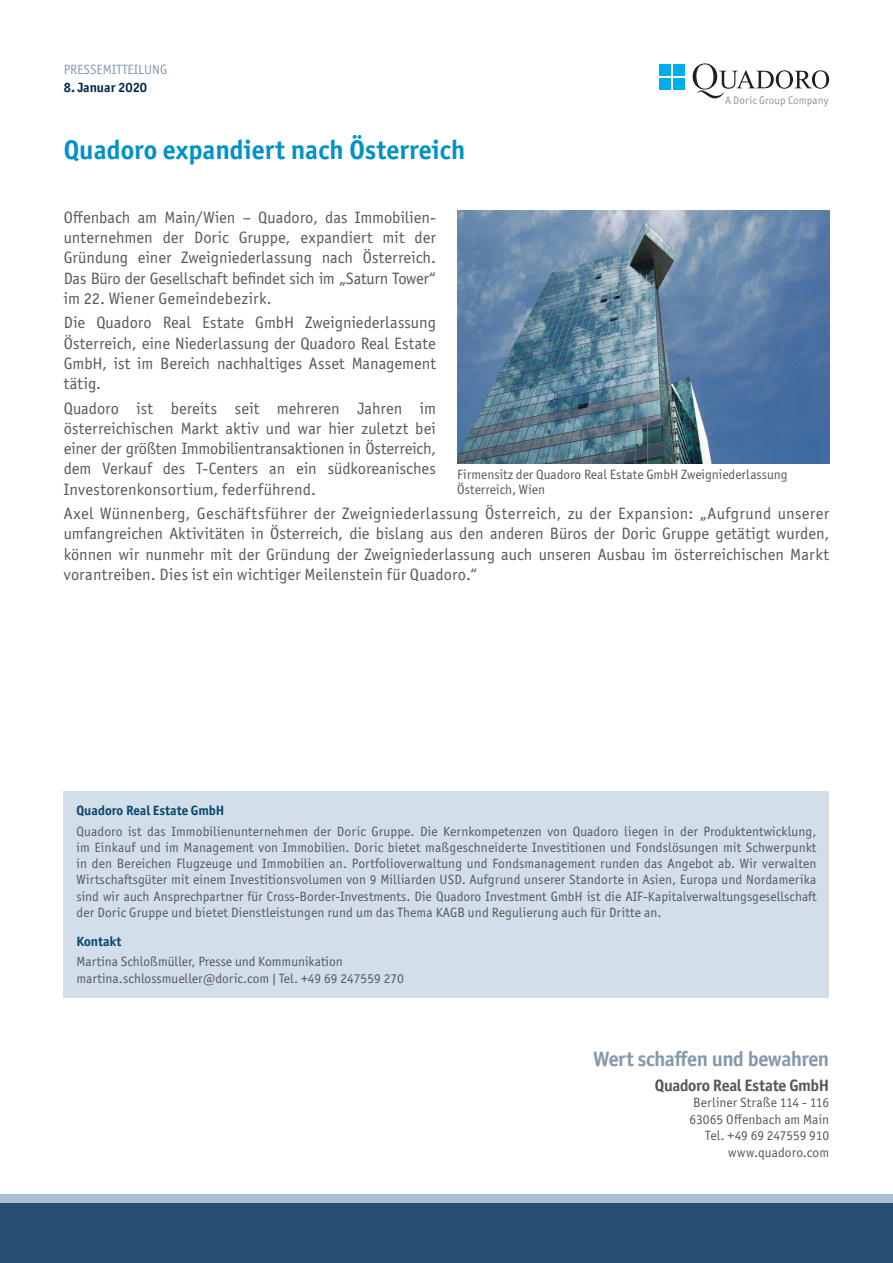
<style>
.page{position:relative;width:893px;height:1263px;background:#fff}
.page>*{position:absolute;margin:0;border:0;box-sizing:border-box;transform-origin:0 0}
.Titel_3{font:700 27px "Officina Sans ITC Std";color:#0092c8}
.Wert_schaffen_und_be{font:700 21px "Officina Sans ITC Std";letter-spacing:-.025em;color:#8699ab}
.Fließtext_deutsch{font:16.5px/20.2px "Officina Sans ITC Std";letter-spacing:.005em;color:#57585a;text-align:justify}
.Quadoro_Doric_Real_E{font:700 16.5px "Officina Sans ITC Std";letter-spacing:-.02em;color:#57585a}
.Fließtext_-_blauer_K{font:13.5px/16.2px "Officina Sans ITC Std";color:#57585a}
.Adresse{font:13.5px "Officina Sans ITC Std";letter-spacing:.005em;color:#57585a}
.Überschrift_-_blauer{font:700 13.5px "Officina Sans ITC Std";color:#084469}
.Titel_2{font:13.5px "Officina Sans ITC Std";color:#8699ab}
.Titel_2-2{font:700 13.5px "Officina Sans ITC Std";color:#00254c}
.t1{font:11.1px "Officina Sans ITC Std";letter-spacing:.005em;color:#939598}
</style>
<div class="page">
<div style="left:0;top:1201px;width:893px;height:62px;background:#274f74"></div>
<div style="left:0;top:1194px;width:893px;height:9px;background:#aebed2"></div>
<div style="left:659px;top:64px;width:12px;height:11px;background:#00aeef"></div>
<div style="left:674px;top:64px;width:11px;height:11px;background:#00aeef"></div>
<div style="left:659px;top:78px;width:12px;height:11px;background:#00aeef"></div>
<div style="left:674px;top:78px;width:11px;height:11px;background:#00aeef"></div>
<svg style="left:693px;top:63px;width:136px;height:35px"></svg>
<div style="left:64px;top:791px;width:765px;height:206px;background:#d2dfeb"></div>
<img style="left:457px;top:211px;width:372px;height:253px">
<p class="Titel_2" style="left:64px;top:61px;width:105px">PRESSEMITTEILUNG</p>
<p class="Titel_2-2" style="left:64px;top:79px;width:85px">8. Januar 2020</p>
<p class="Titel_3" style="left:64px;top:133px;width:403px">Quadoro expandiert nach Österreich</p>
<p class="t1" style="left:725px;top:93px;width:105px">A Doric Group Company</p>
<p class="Fließtext_deutsch" style="left:64px;top:207px;width:374px">Offenbach am Main/Wien – Quadoro, das Immobilien&shy;unternehmen der Doric Gruppe, expandiert mit der Gründung einer Zweigniederlassung nach Österreich.<br>Das Büro der Gesellschaft befindet sich im „Saturn Tower“ im 22. Wiener Gemeindebezirk.</p>
<p class="Fließtext_deutsch" style="left:64px;top:313px;width:374px">Die Quadoro Real Estate GmbH Zweigniederlassung Österreich, eine Niederlassung der Quadoro Real Estate GmbH, ist im Bereich nachhaltiges Asset Management tätig.</p>
<p class="Fließtext_deutsch" style="left:64px;top:398px;width:374px">Quadoro ist bereits seit mehreren Jahren im österreichischen Markt aktiv und war hier zuletzt bei einer der größten Immobilientransaktionen in Österreich, dem Verkauf des T-Centers an ein südkoreanisches Investorenkonsortium, federführend.</p>
<p class="Fließtext_deutsch" style="left:64px;top:503px;width:767px">Axel Wünnenberg, Geschäftsführer der Zweigniederlassung Österreich, zu der Expansion: „Aufgrund unserer umfangreichen Aktivitäten in Österreich, die bislang aus den anderen Büros der Doric Gruppe getätigt wurden, können wir nunmehr mit der Gründung der Zweigniederlassung auch unseren Ausbau im österreichischen Markt vorantreiben. Dies ist ein wichtiger Meilenstein für Quadoro.“</p>
<p class="Fließtext_-_blauer_K" style="left:457px;top:467px;width:332px;line-height:15px">Firmensitz der Quadoro Real Estate GmbH Zweigniederlassung<br>Österreich, Wien</p>
<p class="Überschrift_-_blauer" style="left:77px;top:802px;width:149px">Quadoro Real Estate GmbH</p>
<p class="Fließtext_-_blauer_K" style="left:77px;top:823px;width:741px;text-align:justify">Quadoro ist das Immobilienunternehmen der Doric Gruppe. Die Kernkompetenzen von Quadoro liegen in der Produktentwicklung, im Einkauf und im Management von Immobilien. Doric bietet maßgeschneiderte Investitionen und Fondslösungen mit Schwerpunkt in den Bereichen Flugzeuge und Immobilien an. Portfolioverwaltung und Fondsmanagement runden das Angebot ab. Wir verwalten Wirtschaftsgüter mit einem Investitionsvolumen von 9 Milliarden USD. Aufgrund unserer Standorte in Asien, Europa und Nordamerika sind wir auch Ansprechpartner für Cross-Border-Investments. Die Quadoro Investment GmbH ist die AIF-Kapitalverwaltungsgesellschaft der Doric Gruppe und bietet Dienstleistungen rund um das Thema KAGB und Regulierung auch für Dritte an.</p>
<p class="Überschrift_-_blauer" style="left:77px;top:933px;width:46px">Kontakt</p>
<p class="Fließtext_-_blauer_K" style="left:77px;top:954px;width:329px">Martina Schloßmüller, Presse und Kommunikation martina.schlossmueller@doric.com | Tel. +49 69 247559 270</p>
<p class="Wert_schaffen_und_be" style="left:593px;top:1045px;width:238px">Wert schaffen und bewahren</p>
<p class="Quadoro_Doric_Real_E" style="left:655px;top:1075px;width:176px">Quadoro Real Estate GmbH</p>
<p class="Adresse" style="left:693px;top:1095px;width:137px">Berliner Straße 114 - 116</p>
<p class="Adresse" style="left:689px;top:1111px;width:141px">63065 Offenbach am Main</p>
<p class="Adresse" style="left:705px;top:1128px;width:125px">Tel. +49 69 247559 910</p>
<p class="Adresse" style="left:728px;top:1144px;width:102px">www.quadoro.com</p>
</div>
